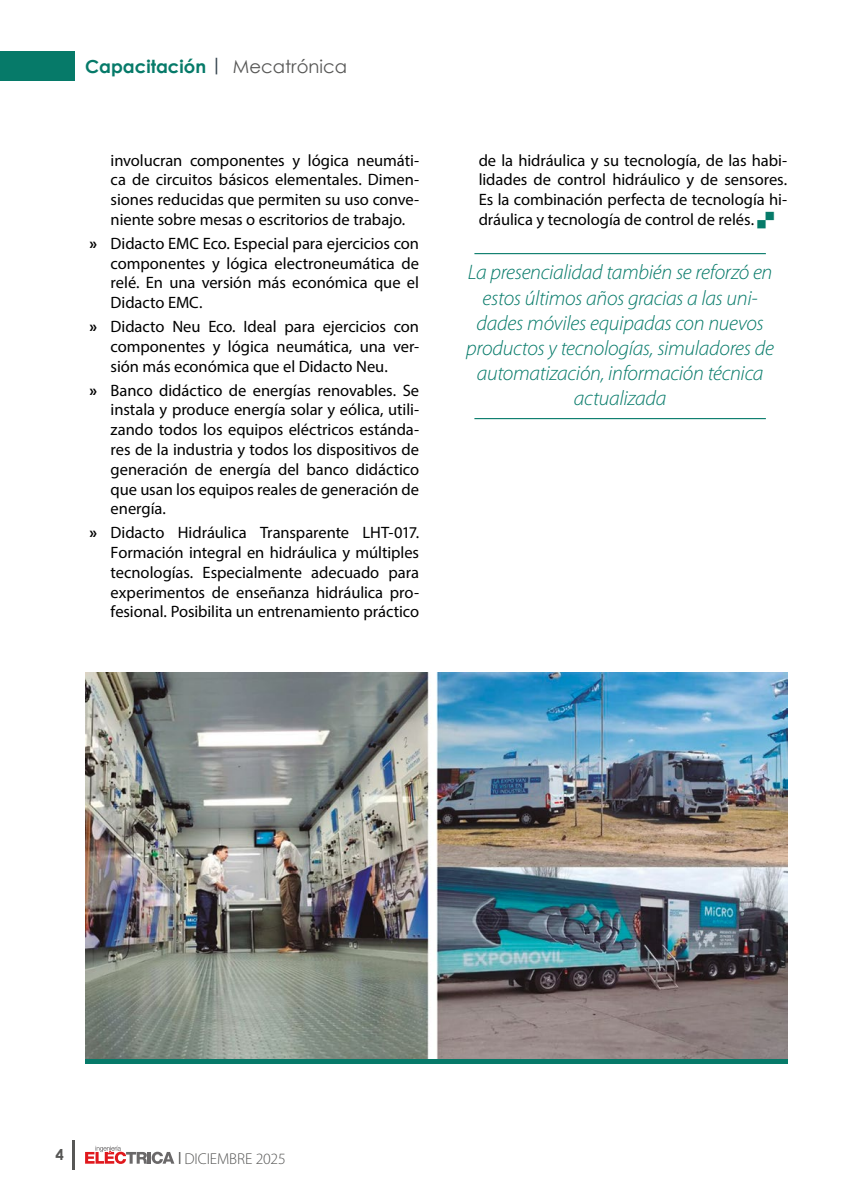
<style>
.page{position:relative;width:851px;height:1191px;background:#fff}
.page>*{position:absolute;margin:0;border:0;box-sizing:border-box;transform-origin:0 0}
.t1{font:italic 300 21px/25.2px "Myriad Pro";letter-spacing:-.015em;color:#067a69;text-align:center}
.t2{font:700 18px "Century Gothic";color:#067a69}
.t3{font:18px "Century Gothic";color:#575756}
.t4{font:16.5px/19.8px "Myriad Pro";letter-spacing:-.005em;color:#000;text-align:justify}
.t5{font:300 15.75px "Myriad Pro";letter-spacing:-.005em;color:#575756}
.t6{font:700 15px "Century Gothic";color:#575756}
.s1{color:#36454f}
.s2{font-weight:700}
</style>
<div class="page">
<hr style="left:72px;top:1140px;width:2px;height:29px;background:#575756">
<svg style="left:85px;top:1145px;width:89px;height:19px"></svg>
<div style="left:0;top:51px;width:74px;height:30px;background:#067a69"></div>
<hr style="left:474px;top:253px;width:291px;height:1px;background:#067a69">
<hr style="left:474px;top:418px;width:291px;height:1px;background:#067a69">
<img style="left:85px;top:672px;width:702px;height:387px">
<hr style="left:85px;top:1059px;width:702px;height:4px;background:#067a69">
<p class="t2" style="left:85px;top:52px;width:138px">Capacitación <span class="s1">|</span></p>
<p class="t3" style="left:233px;top:54px;width:116px">Mecatrónica</p>
<p class="t4" style="left:111px;top:150px;width:310px">involucran componentes y lógica neumáti&shy;ca de circuitos básicos elementales. Dimen&shy;siones reducidas que permiten su uso conve&shy;niente sobre mesas o escritorios de trabajo.</p>
<p class="t4" style="left:111px;top:233px;width:310px;text-indent:-21px"><span class="s2">»</span> Didacto EMC Eco. Especial para ejercicios con componentes y lógica electroneumática de relé. En una versión más económica que el Didacto EMC.</p>
<p class="t4" style="left:111px;top:316px;width:310px;text-indent:-21px"><span class="s2">»</span> Didacto Neu Eco. Ideal para ejercicios con componentes y lógica neumática, una ver&shy;sión más económica que el Didacto Neu.</p>
<p class="t4" style="left:111px;top:380px;width:310px;text-indent:-21px"><span class="s2">»</span> Banco didáctico de energías renovables. Se instala y produce energía solar y eólica, utili&shy;zando todos los equipos eléctricos estánda&shy;res de la industria y todos los dispositivos de generación de energía del banco didáctico que usan los equipos reales de generación de energía.</p>
<p class="t4" style="left:111px;top:522px;width:310px;text-indent:-21px"><span class="s2">»</span> Didacto Hidráulica Transparente LHT-017.<br>Formación integral en hidráulica y múltiples tecnologías. Especialmente adecuado para experimentos de enseñanza hidráulica pro&shy;fesional. Posibilita un entrenamiento práctico</p>
<p class="t4" style="left:478px;top:150px;width:310px">de la hidráulica y su tecnología, de las habi&shy;lidades de control hidráulico y de sensores.<br>Es la combinación perfecta de tecnología hi&shy;dráulica y tecnología de control de relés.</p>
<p class="t1" style="left:466px;top:260px;width:309px">La presencialidad también se reforzó en estos últimos años gracias a las uni&shy;dades móviles equipadas con nuevos productos y tecnologías, simuladores de automatización, información técnica actualizada</p>
<p class="t6" style="left:55px;top:1143px;width:10px">4</p>
<p class="t5" style="left:178px;top:1149px;width:109px"><sup>|</sup> DICIEMBRE 2025</p>
</div>
